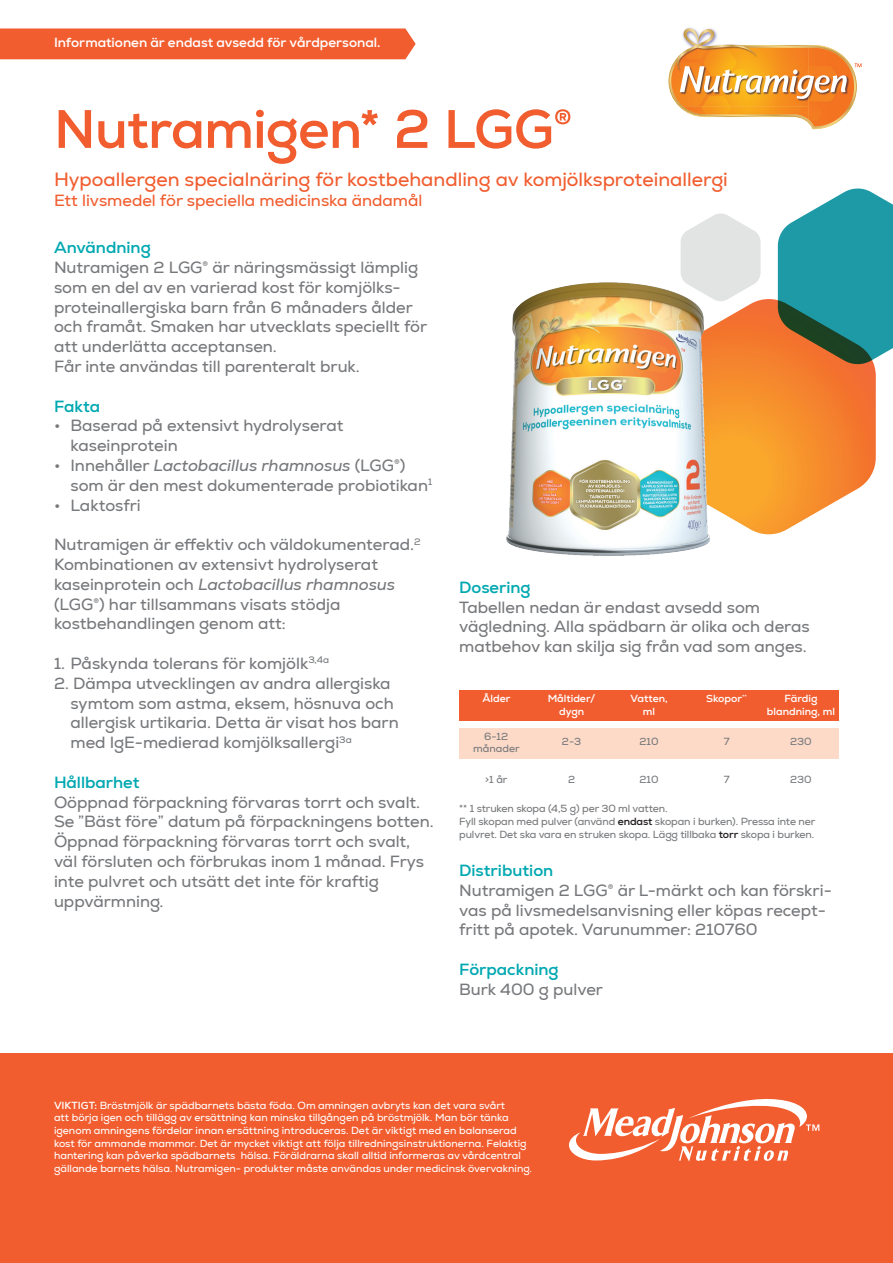
<style>
.page{position:relative;width:893px;height:1263px;background:#fff}
.page>*{position:absolute;margin:0;border:0;box-sizing:border-box;transform-origin:0 0}
.t1{font:700 54px "Nexa";letter-spacing:-.015em;color:#f15d2f}
.t2{font:19.5px "Nexa";color:#f15d2f}
.t3{font:16.5px/19.8px "Nexa";color:#76787b}
.t4{font:700 16.5px "Nexa";color:#00a8b1}
.t5{font:16.5px "Nexa";color:#f15d2f}
.t6{font:700 13.5px "Nexa";color:#fff}
.t7{font:10.5px/12.6px "Nexa";color:#fff}
.t8{font:10.5px/12.6px "Nexa";letter-spacing:-.01em;color:#76787b;text-align:center}
.t9{font:700 10.5px/12.6px "Nexa";color:#fff;text-align:center}
.s1{font-style:italic}
.s2{font-weight:700;color:#231f20}
.s3{font-weight:700}
</style>
<div class="page">
<div style="left:459px;top:728px;width:380px;height:30px;background:#fddac8"></div>
<div style="left:459px;top:690px;width:380px;height:31px;background:#f15d2f"></div>
<div style="left:0;top:28px;width:416px;height:31px;background:#f15d2f"></div>
<div style="left:0;top:1054px;width:893px;height:209px;background:#f15d2f"></div>
<svg style="left:718px;top:299px;width:158px;height:236px;background:#f79a47"></svg>
<svg style="left:778px;top:188px;width:115px;height:177px;background:#479898"></svg>
<svg style="left:681px;top:213px;width:79px;height:89px"></svg>
<img style="left:506px;top:277px;width:212px;height:279px">
<svg style="left:569px;top:1099px;width:250px;height:62px"></svg>
<svg style="left:668px;top:27px;width:194px;height:103px"></svg>
<p class="t6" style="left:54px;top:34px;width:328px">Informationen är endast avsedd för vårdpersonal.</p>
<h1 class="t1" style="left:54px;top:95px;width:519px">Nutramigen* 2 LGG®</h1>
<p class="t2" style="left:54px;top:167px;width:675px">Hypoallergen specialnäring för kostbehandling av komjölksproteinallergi</p>
<p class="t5" style="left:54px;top:190px;width:370px">Ett livsmedel för speciella medicinska ändamål</p>
<p class="t4" style="left:54px;top:237px;width:98px">Användning</p>
<p class="t3" style="left:54px;top:257px;width:375px">Nutramigen 2 LGG® är näringsmässigt lämplig som en del av en varierad kost för komjölks&shy;proteinallergiska barn från 6 månaders ålder och framåt. Smaken har utvecklats speciellt för att underlätta acceptansen.<br>Får inte användas till parenteralt bruk.</p>
<p class="t4" style="left:54px;top:395px;width:48px">Fakta</p>
<p class="t3" style="left:70px;top:416px;width:275px;text-indent:-16px">• Baserad på extensivt hydrolyserat kaseinprotein</p>
<p class="t3" style="left:70px;top:455px;width:363px;text-indent:-16px">• Innehåller <span class="s1">Lactobacillus rhamnosus</span> (LGG®) som är den mest dokumenterade probiotikan<sup>1</sup></p>
<p class="t3" style="left:54px;top:495px;width:88px">• Laktosfri</p>
<p class="t3" style="left:54px;top:535px;width:368px">Nutramigen är effektiv och väldokumenterad.<sup>2<br></sup>Kombinationen av extensivt hydrolyserat kaseinprotein och <span class="s1">Lactobacillus rhamnosus </span>(LGG®) har tillsammans visats stödja kostbehandlingen genom att:</p>
<p class="t3" style="left:54px;top:653px;width:277px">1. Påskynda tolerans för komjölk<sup>3,4a</sup></p>
<p class="t3" style="left:70px;top:673px;width:330px;text-indent:-16px">2. Dämpa utvecklingen av andra allergiska symtom som astma, eksem, hösnuva och allergisk urtikaria. Detta är visat hos barn med IgE-medierad komjölksallergi<sup>3a</sup></p>
<p class="t4" style="left:54px;top:772px;width:87px">Hållbarhet</p>
<p class="t3" style="left:54px;top:792px;width:381px">Oöppnad förpackning förvaras torrt och svalt.<br>Se ”Bäst före” datum på förpackningens botten.<br>Öppnad förpackning förvaras torrt och svalt, väl försluten och förbrukas inom 1 månad. Frys inte pulvret och utsätt det inte för kraftig uppvärmning.</p>
<p class="t4" style="left:459px;top:577px;width:73px">Dosering</p>
<p class="t3" style="left:459px;top:597px;width:352px">Tabellen nedan är endast avsedd som vägledning. Alla spädbarn är olika och deras matbehov kan skilja sig från vad som anges.</p>
<p class="t9" style="left:482px;top:692px;width:30px">Ålder</p>
<p class="t8" style="left:473px;top:730px;width:48px">6-12 månader</p>
<p class="t8" style="left:485px;top:773px;width:24px">&gt;1 år</p>
<p class="t9" style="left:548px;top:692px;width:49px">Måltider/ dygn</p>
<p class="t8" style="left:562px;top:735px;width:21px">2-3</p>
<p class="t8" style="left:568px;top:773px;width:9px">2</p>
<p class="t9" style="left:706px;top:692px;width:42px">Skopor<sup>**</sup></p>
<p class="t8" style="left:724px;top:735px;width:7px">7</p>
<p class="t8" style="left:724px;top:773px;width:7px">7</p>
<p class="t9" style="left:767px;top:692px;width:70px">Färdig blandning, ml</p>
<p class="t8" style="left:790px;top:735px;width:23px">230</p>
<p class="t8" style="left:790px;top:773px;width:23px">230</p>
<p class="t9" style="left:630px;top:692px;width:39px">Vatten, ml</p>
<p class="t8" style="left:640px;top:735px;width:21px">210</p>
<p class="t8" style="left:640px;top:773px;width:21px">210</p>
<p class="t8" style="left:459px;top:802px;width:358px;text-align:left">** 1 struken skopa (4,5 g) per 30 ml vatten.<br>Fyll skopan med pulver (använd <span class="s2">endast</span> skopan i burken). Pressa inte ner pulvret. Det ska vara en struken skopa. Lägg tillbaka <span class="s2">torr</span> skopa i burken.</p>
<p class="t4" style="left:459px;top:860px;width:96px">Distribution</p>
<p class="t3" style="left:459px;top:880px;width:374px">Nutramigen 2 LGG® är L-märkt och kan förskri&shy;vas på livsmedelsanvisning eller köpas recept&shy;fritt på apotek. Varunummer: 210760</p>
<p class="t4" style="left:459px;top:959px;width:101px">Förpackning</p>
<p class="t3" style="left:459px;top:979px;width:145px">Burk 400 g pulver</p>
<p class="t7" style="left:54px;top:1099px;width:480px"><span class="s3">VIKTIGT:</span> Bröstmjölk är spädbarnets bästa föda. Om amningen avbryts kan det vara svårt<br>att börja igen och tillägg av ersättning kan minska tillgången på bröstmjölk. Man bör tänka igenom amningens fördelar innan ersättning introduceras. Det är viktigt med en balanserad kost för ammande mammor. Det är mycket viktigt att följa tillredningsinstruktionerna. Felaktig hantering kan påverka spädbarnets hälsa. Föräldrarna skall alltid informeras av vårdcentral gällande barnets hälsa. Nutramigen- produkter måste användas under medicinsk övervakning.</p>
</div>
